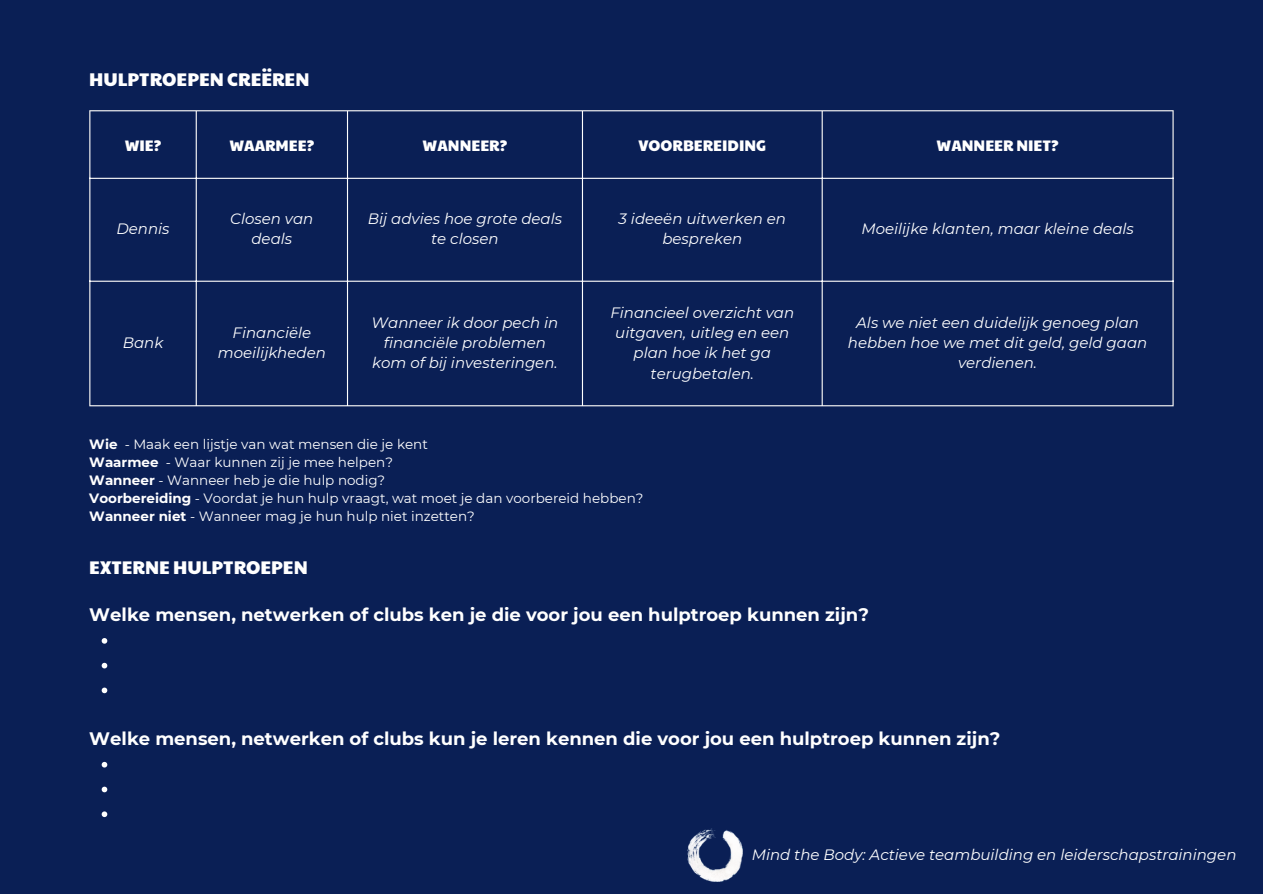
<style>
.page{position:relative;width:1263px;height:894px;background:#fff}
.page>*{position:absolute;margin:0;border:0;box-sizing:border-box;transform-origin:0 0}
.t1{font:700 18px "Montserrat";color:#fff}
.t2{font:18px "Paytone One";color:#fff}
.t3{font:italic 15px/20.2px "Montserrat";color:#fff;text-align:center}
.t4{font:15px "Paytone One";color:#fff}
.t5{font:13.5px "Montserrat";color:#fff}
.s1{font-weight:700}
</style>
<div class="page">
<div style="left:0;top:0;width:1263px;height:893px;background:#0a1f55"></div>
<img style="left:688px;top:828px;width:55px;height:53px">
<hr style="left:89px;top:111px;width:1px;height:294px;background:#fff">
<hr style="left:196px;top:111px;width:1px;height:294px;background:#fff">
<hr style="left:347px;top:111px;width:1px;height:294px;background:#fff">
<hr style="left:582px;top:111px;width:1px;height:294px;background:#fff">
<hr style="left:822px;top:111px;width:1px;height:294px;background:#fff">
<hr style="left:1172px;top:111px;width:2px;height:294px;background:#fff">
<hr style="left:89px;top:110px;width:1085px;height:1px;background:#fff">
<hr style="left:89px;top:178px;width:1085px;height:1px;background:#fff">
<hr style="left:89px;top:280px;width:1085px;height:2px;background:#fff">
<hr style="left:89px;top:405px;width:1085px;height:1px;background:#fff">
<svg style="left:102px;top:638px;width:5px;height:5px"></svg>
<svg style="left:102px;top:662px;width:5px;height:6px"></svg>
<svg style="left:102px;top:687px;width:5px;height:6px"></svg>
<svg style="left:102px;top:761px;width:5px;height:6px"></svg>
<svg style="left:102px;top:786px;width:5px;height:6px"></svg>
<svg style="left:102px;top:811px;width:5px;height:5px"></svg>
<h1 class="t2" style="left:89px;top:65px;width:222px">HULPTROEPEN CREËREN</h1>
<p class="t4" style="left:125px;top:134px;width:38px">WIE?</p>
<p class="t4" style="left:229px;top:134px;width:86px">WAARMEE?</p>
<p class="t4" style="left:423px;top:134px;width:86px">WANNEER?</p>
<p class="t4" style="left:639px;top:134px;width:129px">VOORBEREIDING</p>
<p class="t4" style="left:936px;top:134px;width:124px">WANNEER NIET?</p>
<p class="t3" style="left:116px;top:218px;width:55px">Dennis</p>
<p class="t3" style="left:230px;top:208px;width:85px">Closen van deals</p>
<p class="t3" style="left:368px;top:208px;width:196px">Bij advies hoe grote deals te closen</p>
<p class="t3" style="left:619px;top:208px;width:169px">3 ideeën uitwerken en bespreken</p>
<p class="t3" style="left:861px;top:218px;width:274px">Moeilijke klanten, maar kleine deals</p>
<p class="t3" style="left:123px;top:332px;width:42px">Bank</p>
<p class="t3" style="left:218px;top:322px;width:110px">Financiële moeilijkheden</p>
<p class="t3" style="left:372px;top:312px;width:188px">Wanneer ik door pech in financiële problemen kom of bij investeringen.</p>
<p class="t3" style="left:610px;top:302px;width:185px">Financieel overzicht van uitgaven, uitleg en een plan hoe ik het ga terugbetalen.</p>
<p class="t3" style="left:848px;top:312px;width:301px">Als we niet een duidelijk genoeg plan hebben hoe we met dit geld, geld gaan verdienen.</p>
<p class="t5" style="left:89px;top:435px;width:340px"><span class="s1">Wie</span> - Maak een lijstje van wat mensen die je kent</p>
<p class="t5" style="left:89px;top:453px;width:305px"><span class="s1">Waarmee</span> - Waar kunnen zij je mee helpen?</p>
<p class="t5" style="left:89px;top:471px;width:297px"><span class="s1">Wanneer</span> - Wanneer heb je die hulp nodig?</p>
<h1 class="t5" style="left:89px;top:489px;width:556px"><span class="s1">Voorbereiding</span> - Voordat je hun hulp vraagt, wat moet je dan voorbereid hebben?</h1>
<h2 class="t5" style="left:89px;top:507px;width:387px"><span class="s1">Wanneer niet</span> - Wanneer mag je hun hulp niet inzetten?</h2>
<p class="t2" style="left:89px;top:553px;width:220px">EXTERNE HULPTROEPEN</p>
<p class="t1" style="left:89px;top:603px;width:781px">Welke mensen, netwerken of clubs ken je die voor jou een hulptroep kunnen zijn?</p>
<p class="t1" style="left:89px;top:727px;width:913px">Welke mensen, netwerken of clubs kun je leren kennen die voor jou een hulptroep kunnen zijn?</p>
<p class="t3" style="left:752px;top:843px;width:486px">Mind the Body: Actieve teambuilding en leiderschapstrainingen</p>
</div>
